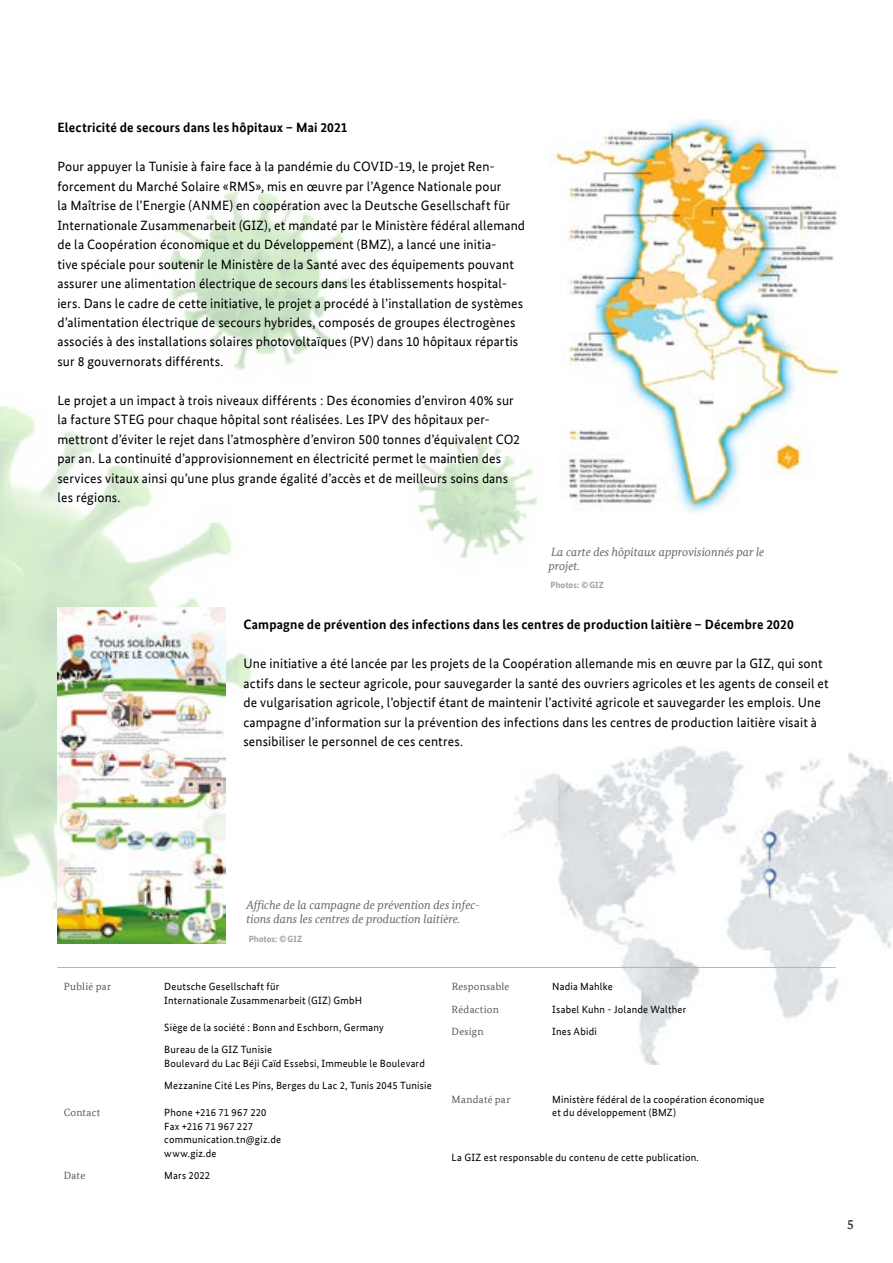
<style>
.page{position:relative;width:893px;height:1263px;background:#fff}
.page>*{position:absolute;margin:0;border:0;box-sizing:border-box;transform-origin:0 0}
.t1{font:13.5px/19.5px "Bundes Sans Office";letter-spacing:.01em;color:#000}
.t2{font:700 13.5px "Bundes Sans Office";letter-spacing:.015em;color:#000}
.t3{font:700 13.5px "Bundes Serif Office";color:#3c3c3b}
.t4{font:italic 12px/14.4px "Bundes Serif Office";color:#646363}
.t5{font:10.5px/13.5px "Bundes Sans Office";letter-spacing:.02em;color:#000}
.t6{font:10.5px "Bundes Serif Office";letter-spacing:.02em;color:#575756}
.t7{font:700 9px "Bundes Sans Office";color:#9d9d9c}
</style>
<div class="page">
<img style="left:557px;top:747px;width:336px;height:317px">
<img style="left:0;top:190px;width:557px;height:754px">
<img style="left:549px;top:119px;width:291px;height:393px">
<img style="left:57px;top:607px;width:168px;height:337px">
<hr style="left:57px;top:967px;width:779px;height:1px;background:#b5b4b4">
<p class="t2" style="left:57px;top:120px;width:292px">Electricité de secours dans les hôpitaux – Mai 2021</p>
<p class="t1" style="left:57px;top:157px;width:469px">Pour appuyer la Tunisie à faire face à la pandémie du COVID-19, le projet Ren&shy;forcement du Marché Solaire «RMS», mis en œuvre par l’Agence Nationale pour<br>la Maîtrise de l’Energie (ANME) en coopération avec la Deutsche Gesellschaft für Internationale Zusammenarbeit (GIZ), et mandaté par le Ministère fédéral allemand de la Coopération économique et du Développement (BMZ), a lancé une initia-<br>tive spéciale pour soutenir le Ministère de la Santé avec des équipements pouvant assurer une alimentation électrique de secours dans les établissements hospital&shy;iers. Dans le cadre de cette initiative, le projet a procédé à l’installation de systèmes d’alimentation électrique de secours hybrides, composés de groupes électrogènes associés à des installations solaires photovoltaïques (PV) dans 10 hôpitaux répartis sur 8 gouvernorats différents.</p>
<p class="t1" style="left:57px;top:391px;width:464px">Le projet a un impact à trois niveaux différents : Des économies d’environ 40% sur la facture STEG pour chaque hôpital sont réalisées. Les IPV des hôpitaux per&shy;mettront d’éviter le rejet dans l’atmosphère d’environ 500 tonnes d’équivalent CO2 par an. La continuité d’approvisionnement en électricité permet le maintien des services vitaux ainsi qu’une plus grande égalité d’accès et de meilleurs soins dans les régions.</p>
<p class="t4" style="left:549px;top:544px;width:217px">La carte des hôpitaux approvisionnés par le projet.</p>
<p class="t7" style="left:551px;top:580px;width:55px">Photos: ©GIZ</p>
<p class="t2" style="left:243px;top:617px;width:552px">Campagne de prévention des infections dans les centres de production laitière – Décembre 2020</p>
<p class="t1" style="left:243px;top:654px;width:587px">Une initiative a été lancée par les projets de la Coopération allemande mis en œuvre par la GIZ, qui sont actifs dans le secteur agricole, pour sauvegarder la santé des ouvriers agricoles et les agents de conseil et de vulgarisation agricole, l’objectif étant de maintenir l’activité agricole et sauvegarder les emplois. Une campagne d’information sur la prévention des infections dans les centres de production laitière visait à sensibiliser le personnel de ces centres.</p>
<p class="t4" style="left:247px;top:897px;width:235px">Affiche de la campagne de prévention des infec&shy;tions dans les centres de production laitière.</p>
<p class="t7" style="left:249px;top:933px;width:55px">Photos: ©GIZ</p>
<p class="t6" style="left:64px;top:980px;width:49px">Publié par</p>
<p class="t5" style="left:164px;top:980px;width:200px">Deutsche Gesellschaft für<br>Internationale Zusammenarbeit (GIZ) GmbH</p>
<p class="t5" style="left:164px;top:1016px;width:221px;line-height:22.5px">Siège de la société : Bonn and Eschborn, Germany<br>Bureau de la GIZ Tunisie</p>
<p class="t5" style="left:164px;top:1052px;width:269px;line-height:22.5px">Boulevard du Lac Béji Caïd Essebsi, Immeuble le Boulevard<br>Mezzanine Cité Les Pins, Berges du Lac 2, Tunis 2045 Tunisie</p>
<p class="t6" style="left:64px;top:1107px;width:38px">Contact</p>
<p class="t5" style="left:164px;top:1106px;width:118px">Phone +216 71 967 220<br>Fax +216 71 967 227 communication.tn@giz.de www.giz.de</p>
<p class="t6" style="left:64px;top:1170px;width:23px">Date</p>
<p class="t5" style="left:164px;top:1169px;width:47px">Mars 2022</p>
<p class="t6" style="left:452px;top:981px;width:59px">Responsable</p>
<p class="t5" style="left:552px;top:980px;width:62px">Nadia Mahlke</p>
<p class="t6" style="left:452px;top:1003px;width:49px">Rédaction</p>
<p class="t5" style="left:552px;top:1002px;width:136px">Isabel Kuhn - Jolande Walther</p>
<p class="t6" style="left:452px;top:1026px;width:34px">Design</p>
<p class="t5" style="left:552px;top:1025px;width:46px">Ines Abidi</p>
<p class="t6" style="left:452px;top:1093px;width:60px">Mandaté par</p>
<p class="t5" style="left:552px;top:1092px;width:214px">Ministère fédéral de la coopération économique et du développement (BMZ)</p>
<p class="t5" style="left:452px;top:1151px;width:249px">La GIZ est responsable du contenu de cette publication.</p>
<p class="t3" style="left:847px;top:1216px;width:8px">5</p>
</div>
